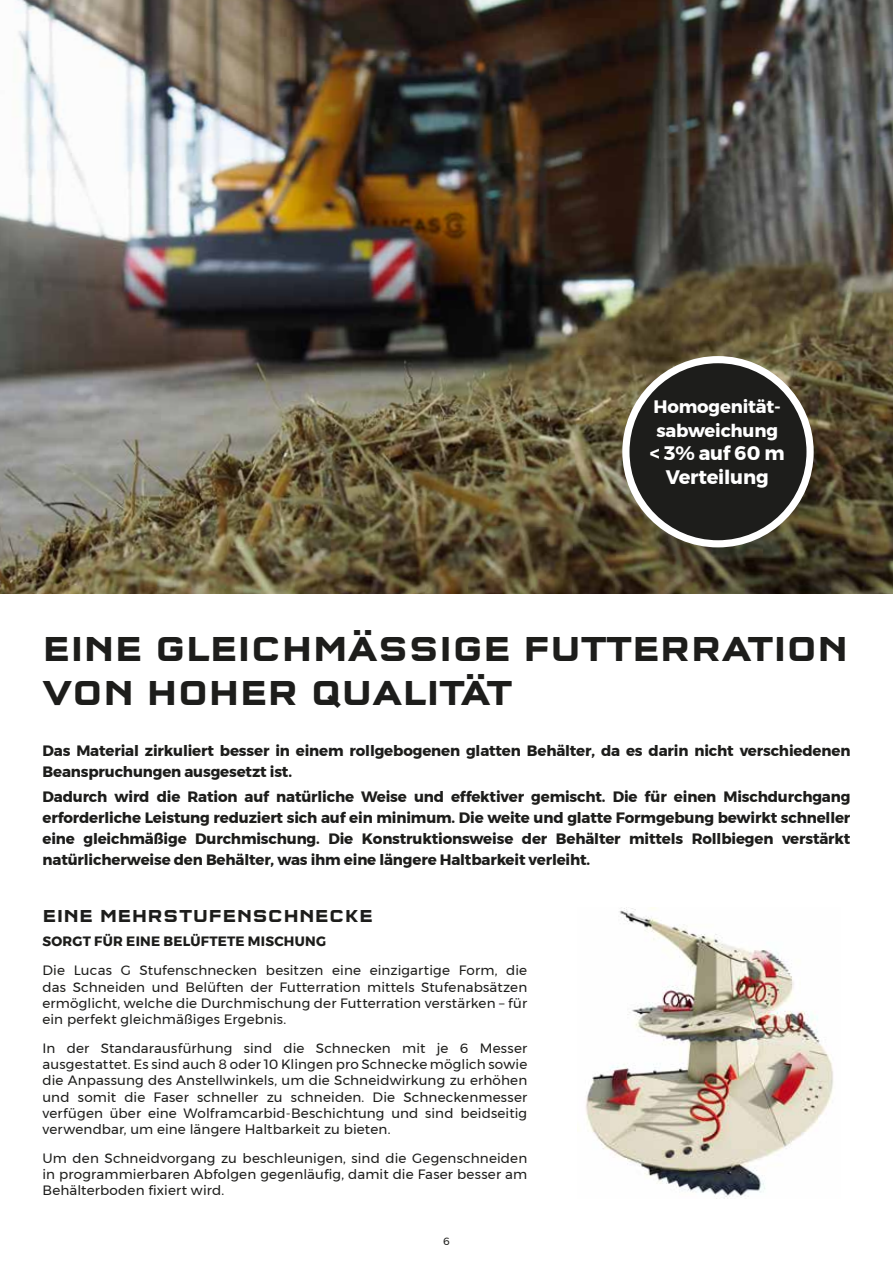
<style>
.page{position:relative;width:893px;height:1263px;background:#fff}
.page>*{position:absolute;margin:0;border:0;box-sizing:border-box;transform-origin:0 0}
.t1{font:700 36px/43.2px "Q Type Square";color:#1d1d1b}
.t2{font:700 19.5px/23.4px "Montserrat";letter-spacing:-.01em;color:#fff;text-align:center}
.t3{font:700 18px/23.4px "Montserrat";letter-spacing:-.01em;color:#fff}
.t4{font:700 18px "Q Type Square";letter-spacing:.01em;color:#1d1d1b}
.t5{font:700 15px/21px "Montserrat";letter-spacing:-.01em;color:#1d1d1b}
.t6{font:13.5px/16.2px "Montserrat";letter-spacing:.01em;color:#1d1d1b;text-align:justify}
.t7{font:700 13.5px "Montserrat";letter-spacing:.02em;color:#1d1d1b}
.t8{font:10.5px "Montserrat";color:#1d1d1b}
</style>
<div class="page">
<img style="left:0;top:0;width:893px;height:593px">
<img style="left:577px;top:908px;width:257px;height:289px">
<div style="left:626px;top:360px;width:184px;height:184px;background:#1d1d1b;border-radius:50%"></div>
<div style="left:622px;top:356px;width:192px;height:191px;border:7px solid #fff;border-radius:50%"></div>
<h3 class="t3" style="left:654px;top:395px;width:129px">Homogenität&shy;sabweichung</h3>
<h2 class="t2" style="left:650px;top:442px;width:136px">&lt; 3% auf 60 m<br>Verteilung</h2>
<h1 class="t1" style="left:43px;top:628px;width:807px">EINE GLEICHMÄSSIGE FUTTERRATION<br>VON HOHER QUALITÄT</h1>
<p class="t5" style="left:43px;top:740px;width:809px">Das Material zirkuliert besser in einem rollgebogenen glatten Behälter, da es darin nicht verschiedenen<br>Beanspruchungen ausgesetzt ist.</p>
<p class="t5" style="left:43px;top:786px;width:809px;text-align:justify">Dadurch wird die Ration auf natürliche Weise und effektiver gemischt. Die für einen Mischdurchgang erforderliche Leistung reduziert sich auf ein minimum. Die weite und glatte Formgebung bewirkt schneller eine gleichmäßige Durchmischung. Die Konstruktionsweise der Behälter mittels Rollbiegen verstärkt natürlicherweise den Behälter, was ihm eine längere Haltbarkeit verleiht.</p>
<h3 class="t4" style="left:43px;top:905px;width:332px">EINE MEHRSTUFENSCHNECKE</h3>
<p class="t7" style="left:43px;top:931px;width:285px">SORGT FÜR EINE BELÜFTETE MISCHUNG</p>
<p class="t6" style="left:43px;top:962px;width:486px">Die Lucas G Stufenschnecken besitzen eine einzigartige Form, die das Schneiden und Belüften der Futterration mittels Stufenabsätzen ermöglicht, welche die Durchmischung der Futterration verstärken – für ein perfekt gleichmäßiges Ergebnis.</p>
<p class="t6" style="left:43px;top:1040px;width:486px">In der Standarausfürhung sind die Schnecken mit je 6 Messer ausgestattet. Es sind auch 8 oder 10 Klingen pro Schnecke möglich sowie die Anpassung des Anstellwinkels, um die Schneidwirkung zu erhöhen und somit die Faser schneller zu schneiden. Die Schneckenmesser verfügen über eine Wolframcarbid-Beschichtung und sind beidseitig verwendbar, um eine längere Haltbarkeit zu bieten.</p>
<p class="t6" style="left:43px;top:1150px;width:486px">Um den Schneidvorgang zu beschleunigen, sind die Gegenschneiden in programmierbaren Abfolgen gegenläufig, damit die Faser besser am Behälterboden fixiert wird.</p>
<p class="t8" style="left:443px;top:1233px;width:8px">6</p>
</div>
